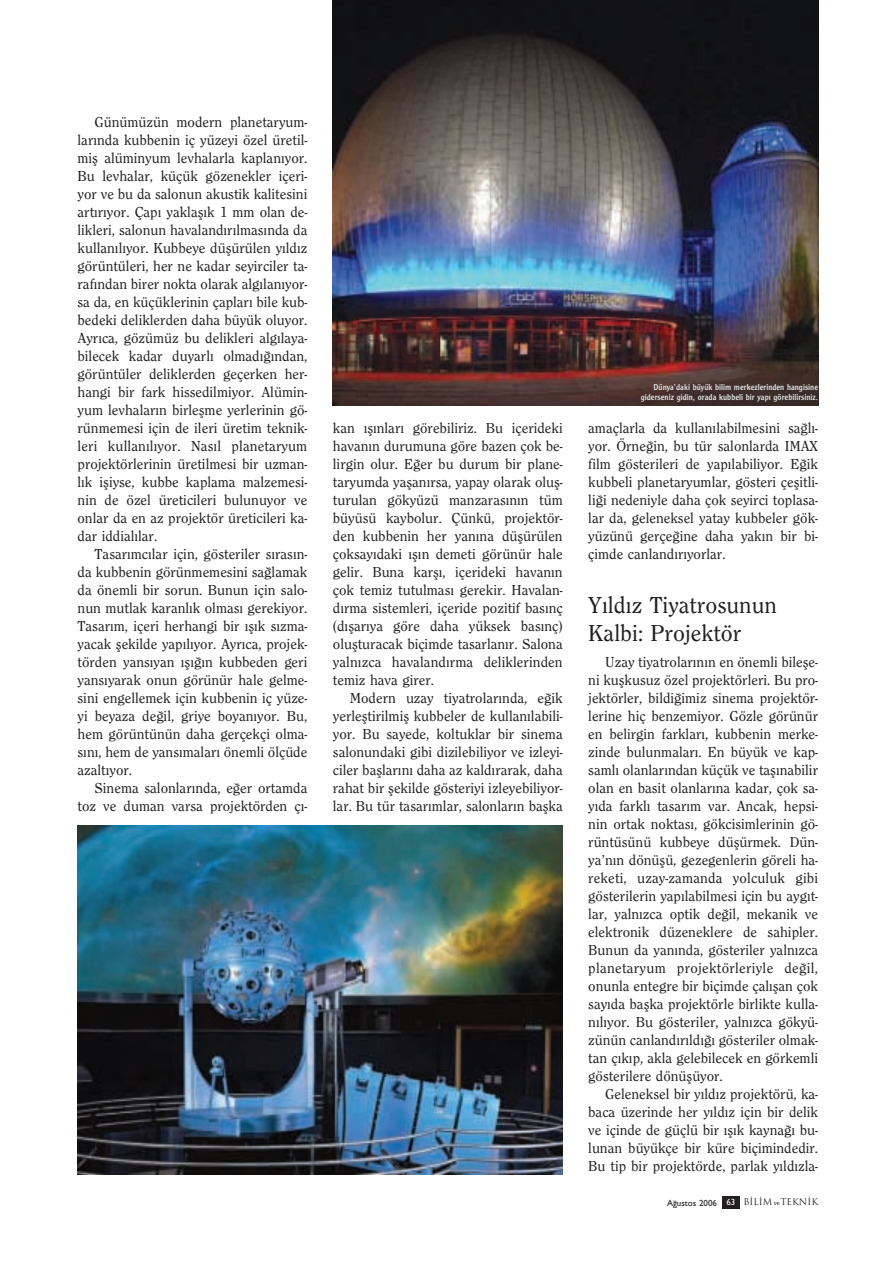
<style>
.page{position:relative;width:895px;height:1263px;background:#fff}
.page>*{position:absolute;margin:0;border:0;box-sizing:border-box;transform-origin:0 0}
.t1{font:500 24px/28.8px "Clearface";color:#231f20}
.t2{font:500 15px/18px "Clearface";color:#231f20;text-align:justify}
.t3{font:9px/10.8px "Clearface Gothic";color:#e2e8eb;text-align:right}
.t4{font:500 9px "Gill Sans";color:#231f20}
.s1{font-family:"Trajan";font-weight:400}
.s2{font-family:"Bookman";font-weight:300;font-size:6px}
</style>
<div class="page">
<img style="left:77px;top:0;width:742px;height:1209px">
<p class="t2" style="left:77px;top:113px;width:231px;text-indent:17px">Günümüzün modern planetaryum&shy;lar›nda kubbenin iç yüzeyi özel üretil&shy;mifl alüminyum levhalarla kaplan›yor.<br>Bu levhalar, küçük gözenekler içeri&shy;yor ve bu da salonun akustik kalitesini art›r›yor. Çap› yaklafl›k 1 mm olan de&shy;likleri, salonun havaland›r›lmas›nda da kullan›l›yor. Kubbeye düflürülen y›ld›z görüntüleri, her ne kadar seyirciler ta&shy;raf›ndan birer nokta olarak alg›lan›yor&shy;sa da, en küçüklerinin çaplar› bile kub&shy;bedeki deliklerden daha büyük oluyor.<br>Ayr›ca, gözümüz bu delikleri alg›laya&shy;bilecek kadar duyarl› olmad›¤›ndan, görüntüler deliklerden geçerken her&shy;hangi bir fark hissedilmiyor. Alümin&shy;yum levhalar›n birleflme yerlerinin gö&shy;rünmemesi için de ileri üretim teknik&shy;leri kullan›l›yor. Nas›l planetaryum projektörlerinin üretilmesi bir uzman&shy;l›k ifliyse, kubbe kaplama malzemesi&shy;nin de özel üreticileri bulunuyor ve onlar da en az projektör üreticileri ka&shy;dar iddial›lar.</p>
<p class="t2" style="left:77px;top:545px;width:231px;text-indent:17px">Tasar›mc›lar için, gösteriler s›ras›n&shy;da kubbenin görünmemesini sa¤lamak da önemli bir sorun. Bunun için salo&shy;nun mutlak karanl›k olmas› gerekiyor.<br>Tasar›m, içeri herhangi bir ›fl›k s›zma&shy;yacak flekilde yap›l›yor. Ayr›ca, projek&shy;törden yans›yan ›fl›¤›n kubbeden geri yans›yarak onun görünür hale gelme&shy;sini engellemek için kubbenin iç yüze&shy;yi beyaza de¤il, griye boyan›yor. Bu, hem görüntünün daha gerçekçi olma&shy;s›n›, hem de yans›malar› önemli ölçüde azalt›yor.</p>
<p class="t2" style="left:77px;top:779px;width:231px;text-align:right">Sinema salonlar›nda, e¤er ortamda toz ve duman varsa projektörden ç›-</p>
<p class="t2" style="left:333px;top:419px;width:231px">kan ›fl›nlar› görebiliriz. Bu içerideki havan›n durumuna göre bazen çok be&shy;lirgin olur. E¤er bu durum bir plane&shy;taryumda yaflan›rsa, yapay olarak olufl&shy;turulan gökyüzü manzaras›n›n tüm büyüsü kaybolur. Çünkü, projektör&shy;den kubbenin her yan›na düflürülen çoksay›daki ›fl›n demeti görünür hale gelir. Buna karfl›, içerideki havan›n çok temiz tutulmas› gerekir. Havalan&shy;d›rma sistemleri, içeride pozitif bas›nç (d›flar›ya göre daha yüksek bas›nç) oluflturacak biçimde tasarlan›r. Salona yaln›zca havaland›rma deliklerinden temiz hava girer.</p>
<p class="t2" style="left:333px;top:689px;width:231px;text-indent:17px">Modern uzay tiyatrolar›nda, e¤ik yerlefltirilmifl kubbeler de kullan›labili&shy;yor. Bu sayede, koltuklar bir sinema salonundaki gibi dizilebiliyor ve izleyi&shy;ciler bafllar›n› daha az kald›rarak, daha rahat bir flekilde gösteriyi izleyebiliyor&shy;lar. Bu tür tasar›mlar, salonlar›n baflka</p>
<p class="t3" style="left:640px;top:382px;width:179px">Dünya’daki büyük bilim merkezlerinden hangisine giderseniz gidin, orada kubbeli bir yap› görebilirsiniz.</p>
<p class="t2" style="left:588px;top:419px;width:231px">amaçlarla da kullan›labilmesini sa¤l›- yor. Örne¤in, bu tür salonlarda IMAX film gösterileri de yap›labiliyor. E¤ik kubbeli planetaryumlar, gösteri çeflitli&shy;li¤i nedeniyle daha çok seyirci toplasa&shy;lar da, geleneksel yatay kubbeler gök&shy;yüzünü gerçe¤ine daha yak›n bir bi&shy;çimde canland›r›yorlar.</p>
<h1 class="t1" style="left:588px;top:592px;width:190px">Y›ld›z Tiyatrosunun<br>Kalbi: Projektör</h1>
<p class="t2" style="left:588px;top:653px;width:231px;text-indent:17px">Uzay tiyatrolar›n›n en önemli bilefle&shy;ni kuflkusuz özel projektörleri. Bu pro&shy;jektörler, bildi¤imiz sinema projektör&shy;lerine hiç benzemiyor. Gözle görünür en belirgin farklar›, kubbenin merke&shy;zinde bulunmalar›. En büyük ve kap&shy;saml› olanlar›ndan küçük ve tafl›nabilir olan en basit olanlar›na kadar, çok sa&shy;y›da farkl› tasar›m var. Ancak, hepsi&shy;nin ortak noktas›, gökcisimlerinin gö&shy;rüntüsünü kubbeye düflürmek. Dün&shy;ya’n›n dönüflü, gezegenlerin göreli ha&shy;reketi, uzay-zamanda yolculuk gibi gösterilerin yap›labilmesi için bu ayg›t&shy;lar, yaln›zca optik de¤il, mekanik ve elektronik düzeneklere de sahipler.<br>Bunun da yan›nda, gösteriler yaln›zca planetaryum projektörleriyle de¤il, onunla entegre bir biçimde çal›flan çok say›da baflka projektörle birlikte kulla&shy;n›l›yor. Bu gösteriler, yaln›zca gökyü&shy;zünün canland›r›ld›¤› gösteriler olmak&shy;tan ç›k›p, akla gelebilecek en görkemli gösterilere dönüflüyor.</p>
<p class="t2" style="left:588px;top:1085px;width:231px;text-indent:17px">Geleneksel bir y›ld›z projektörü, ka&shy;baca üzerinde her y›ld›z için bir delik ve içinde de güçlü bir ›fl›k kayna¤› bu&shy;lunan büyükçe bir küre biçimindedir.<br>Bu tip bir projektörde, parlak y›ld›zla-</p>
<p class="t4" style="left:666px;top:1199px;width:152px">A¤ustos 2006 <sup>63</sup> <span class="s1">B‹L‹M</span> <span class="s2">ve</span><span class="s1">TEKN‹K</span></p>
</div>
